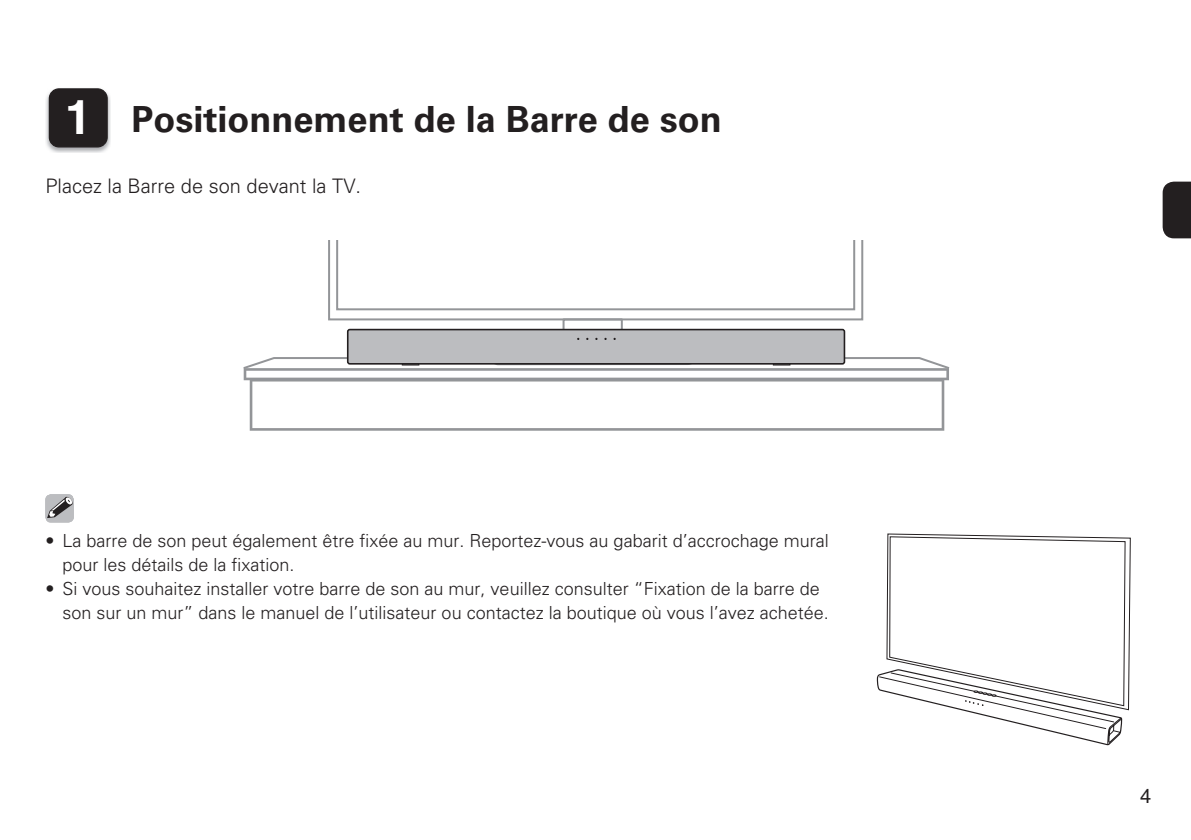
<style>
.page{position:relative;width:1191px;height:840px;background:#fff}
.page>*{position:absolute;margin:0;border:0;box-sizing:border-box;transform-origin:0 0}
.t1{font:700 36px "Univers LTCYR 65";color:#231f20}
.t2{font:300 20px "Univers LTCYR 45";color:#231f20}
.t3{font:20px "Helvetica LT Std";color:#231f20}
.t4{font:300 18px/24px "Univers LTCYR 45";color:#231f20}
.s1{font-family:"Helvetica LT Std";font-size:47.6px;color:#fff}
.s2{font-family:"Univers LT Std"}
</style>
<div class="page">
<svg style="left:1162px;top:181px;width:29px;height:57px;background:#302c2d"></svg>
<img style="left:46px;top:88px;width:65px;height:65px">
<div style="left:49px;top:89px;width:58px;height:58px;background:#231f20;border-radius:10px"></div>
<div style="left:49px;top:88px;width:59px;height:59px;border:1px solid #231f20;border-radius:10px"></div>
<svg style="left:328px;top:240px;width:536px;height:77px"></svg>
<svg style="left:243px;top:317px;width:707px;height:113px"></svg>
<svg style="left:45px;top:494px;width:29px;height:28px"></svg>
<svg style="left:886px;top:533px;width:244px;height:177px"></svg>
<svg style="left:877px;top:668px;width:245px;height:76px"></svg>
<h1 class="t1" style="left:65px;top:94px;width:658px"><span class="s1">1</span> Positionnement de la Barre de son</h1>
<p class="t2" style="left:45px;top:173px;width:317px">Placez la Barre de son devant la TV.</p>
<p class="t4" style="left:62px;top:527px;width:768px;text-indent:-17px"><span class="s2">•</span> La barre de son peut également être fixée au mur. Reportez-vous au gabarit d’accrochage mural pour les détails de la fixation.</p>
<p class="t4" style="left:62px;top:575px;width:768px;text-indent:-17px"><span class="s2">•</span> Si vous souhaitez installer votre barre de son au mur, veuillez consulter “Fixation de la barre de son sur un mur” dans le manuel de l’utilisateur ou contactez la boutique où vous l’avez achetée.</p>
<p class="t3" style="left:1140px;top:784px;width:13px">4</p>
</div>
